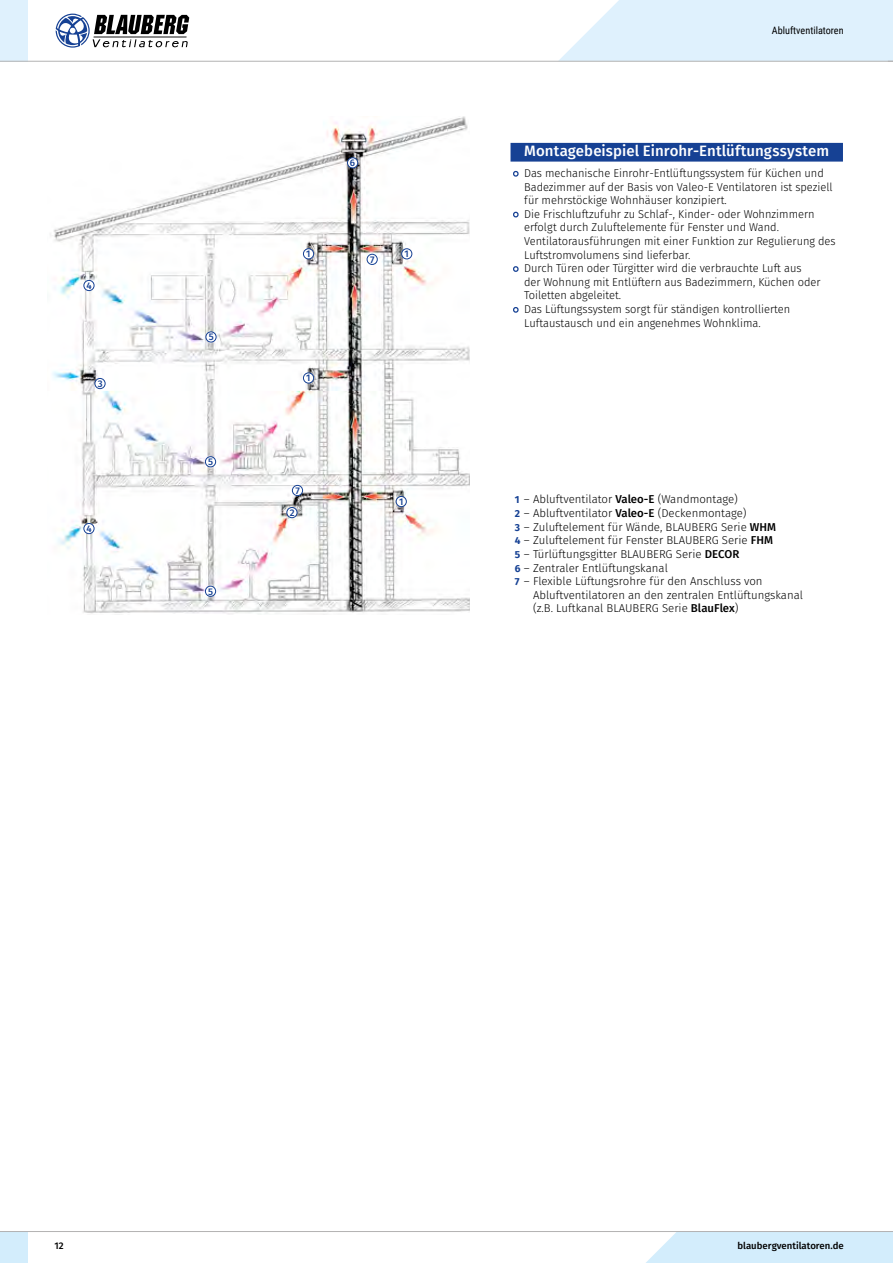
<style>
.page{position:relative;width:893px;height:1263px;background:#fff}
.page>*{position:absolute;margin:0;border:0;box-sizing:border-box;transform-origin:0 0}
.t1{font:500 15px "Fira Sans";letter-spacing:.005em;color:#fff}
.t2{font:300 11.4px/13.6px "Fira Sans";color:#000}
.t3{font:10.2px "Roboto Condensed";color:#000}
.t4{font:500 9.6px "Fira Sans";color:#000}
.t5{font:500 9.6px "Fira Sans";color:#164194}
.s1{font-weight:700;font-size:16.2px;color:#164194}
.s2{font-weight:700;font-size:10.2px;color:#164194}
.s3{font-weight:500}
</style>
<div class="page">
<div style="left:510px;top:143px;width:333px;height:19px;background:#164194"></div>
<img style="left:50px;top:116px;width:419px;height:498px">
<div style="left:303px;top:249px;width:11px;height:10px;background:#fff;border-radius:50%"></div>
<div style="left:303px;top:248px;width:11px;height:11px;border:1px solid #164194;border-radius:50%"></div>
<div style="left:396px;top:496px;width:10px;height:11px;background:#fff;border-radius:50%"></div>
<div style="left:396px;top:496px;width:11px;height:11px;border:1px solid #164194;border-radius:50%"></div>
<div style="left:303px;top:373px;width:11px;height:10px;background:#fff;border-radius:50%"></div>
<div style="left:303px;top:372px;width:11px;height:11px;border:1px solid #164194;border-radius:50%"></div>
<div style="left:402px;top:249px;width:10px;height:10px;background:#fff;border-radius:50%"></div>
<div style="left:401px;top:248px;width:11px;height:11px;border:1px solid #164194;border-radius:50%"></div>
<div style="left:287px;top:507px;width:10px;height:11px;background:#fff;border-radius:50%"></div>
<div style="left:286px;top:507px;width:11px;height:11px;border:1px solid #164194;border-radius:50%"></div>
<div style="left:367px;top:254px;width:10px;height:10px;background:#fff;border-radius:50%"></div>
<div style="left:367px;top:254px;width:11px;height:11px;border:1px solid #164194;border-radius:50%"></div>
<div style="left:292px;top:485px;width:11px;height:11px;background:#fff;border-radius:50%"></div>
<div style="left:292px;top:485px;width:11px;height:11px;border:1px solid #164194;border-radius:50%"></div>
<div style="left:206px;top:332px;width:10px;height:10px;background:#fff;border-radius:50%"></div>
<div style="left:205px;top:331px;width:12px;height:11px;border:1px solid #164194;border-radius:50%"></div>
<div style="left:205px;top:457px;width:11px;height:10px;background:#fff;border-radius:50%"></div>
<div style="left:205px;top:456px;width:11px;height:11px;border:1px solid #164194;border-radius:50%"></div>
<div style="left:205px;top:586px;width:11px;height:10px;background:#fff;border-radius:50%"></div>
<div style="left:205px;top:586px;width:11px;height:11px;border:1px solid #164194;border-radius:50%"></div>
<div style="left:347px;top:158px;width:11px;height:10px;background:#fff;border-radius:50%"></div>
<div style="left:347px;top:157px;width:11px;height:11px;border:1px solid #164194;border-radius:50%"></div>
<div style="left:84px;top:280px;width:10px;height:11px;background:#fff;border-radius:50%"></div>
<div style="left:83px;top:280px;width:12px;height:11px;border:1px solid #164194;border-radius:50%"></div>
<div style="left:95px;top:378px;width:10px;height:11px;background:#fff;border-radius:50%"></div>
<div style="left:94px;top:378px;width:12px;height:11px;border:1px solid #164194;border-radius:50%"></div>
<div style="left:84px;top:523px;width:10px;height:11px;background:#fff;border-radius:50%"></div>
<div style="left:83px;top:523px;width:12px;height:11px;border:1px solid #164194;border-radius:50%"></div>
<div style="left:646px;top:1232px;width:247px;height:31px;background:#d3edfc"></div>
<div style="left:0;top:1231px;width:27px;height:32px;background:#d3edfc"></div>
<hr style="left:0;top:1231px;width:893px;height:1px;background:#b3b2b2">
<div style="left:0;top:0;width:27px;height:61px;background:#dff1fd"></div>
<svg style="left:56px;top:14px;width:133px;height:34px"></svg>
<hr style="left:0;top:61px;width:893px;height:1px;background:#b3b2b2">
<svg style="left:558px;top:0;width:335px;height:62px;background:#e1f1fb"></svg>
<p class="t5" style="left:87px;top:279px;width:7px">4</p>
<p class="t5" style="left:98px;top:377px;width:6px">3</p>
<p class="t5" style="left:87px;top:522px;width:7px">4</p>
<p class="t5" style="left:209px;top:330px;width:6px">5</p>
<p class="t5" style="left:208px;top:455px;width:6px">5</p>
<p class="t5" style="left:208px;top:584px;width:6px">5</p>
<p class="t5" style="left:306px;top:247px;width:6px">1</p>
<p class="t5" style="left:350px;top:156px;width:7px">6</p>
<p class="t5" style="left:370px;top:253px;width:6px">7</p>
<p class="t5" style="left:404px;top:247px;width:6px">1</p>
<p class="t5" style="left:306px;top:371px;width:6px">1</p>
<p class="t5" style="left:295px;top:484px;width:6px">7</p>
<p class="t5" style="left:290px;top:506px;width:6px">2</p>
<p class="t5" style="left:399px;top:495px;width:6px">1</p>
<p class="t3" style="left:772px;top:24px;width:73px">Abluftventilatoren</p>
<h1 class="t1" style="left:524px;top:141px;width:307px">Montagebeispiel Einrohr-Entlüftungssystem</h1>
<p class="t2" style="left:524px;top:167px;width:310px;text-indent:-11px"><span class="s1">•</span> Das mechanische Einrohr-Entlüftungssystem für Küchen und<br>Badezimmer auf der Basis von Valeo-E Ventilatoren ist speziell für mehrstöckige Wohnhäuser konzipiert.</p>
<p class="t2" style="left:524px;top:208px;width:313px;text-indent:-11px"><span class="s1">•</span> Die Frischluftzufuhr zu Schlaf-, Kinder- oder Wohnzimmern erfolgt durch Zuluftelemente für Fenster und Wand.<br>Ventilatorausführungen mit einer Funktion zur Regulierung des Luftstromvolumens sind lieferbar.</p>
<p class="t2" style="left:524px;top:262px;width:298px;text-indent:-11px"><span class="s1">•</span> Durch Türen oder Türgitter wird die verbrauchte Luft aus der Wohnung mit Entlüftern aus Badezimmern, Küchen oder<br>Toiletten abgeleitet.</p>
<p class="t2" style="left:524px;top:303px;width:268px;text-indent:-11px"><span class="s1">•</span> Das Lüftungssystem sorgt für ständigen kontrollierten<br>Luftaustausch und ein angenehmes Wohnklima.</p>
<p class="t2" style="left:515px;top:493px;width:263px"><span class="s2">1</span> – Abluftventilator <span class="s3">Valeo-E</span> (Wandmontage)<br><span class="s2">2</span> – Abluftventilator <span class="s3">Valeo-E</span> (Deckenmontage)<br><span class="s2">3</span> – Zuluftelement für Wände, BLAUBERG Serie <span class="s3">WHM </span><span class="s2">4</span> – Zuluftelement für Fenster BLAUBERG Serie <span class="s3">FHM </span><span class="s2">5</span> – Türlüftungsgitter BLAUBERG Serie <span class="s3">DECOR<br></span><span class="s2">6</span> – Zentraler Entlüftungskanal<br><span class="s2">7</span> – Flexible Lüftungsrohre für den Anschluss von</p>
<p class="t2" style="left:533px;top:589px;width:272px">Abluftventilatoren an den zentralen Entlüftungskanal (z.B. Luftkanal BLAUBERG Serie <span class="s3">BlauFlex</span>)</p>
<p class="t4" style="left:54px;top:1239px;width:11px">12</p>
<p class="t4" style="left:737px;top:1239px;width:108px">blaubergventilatoren.de</p>
</div>
